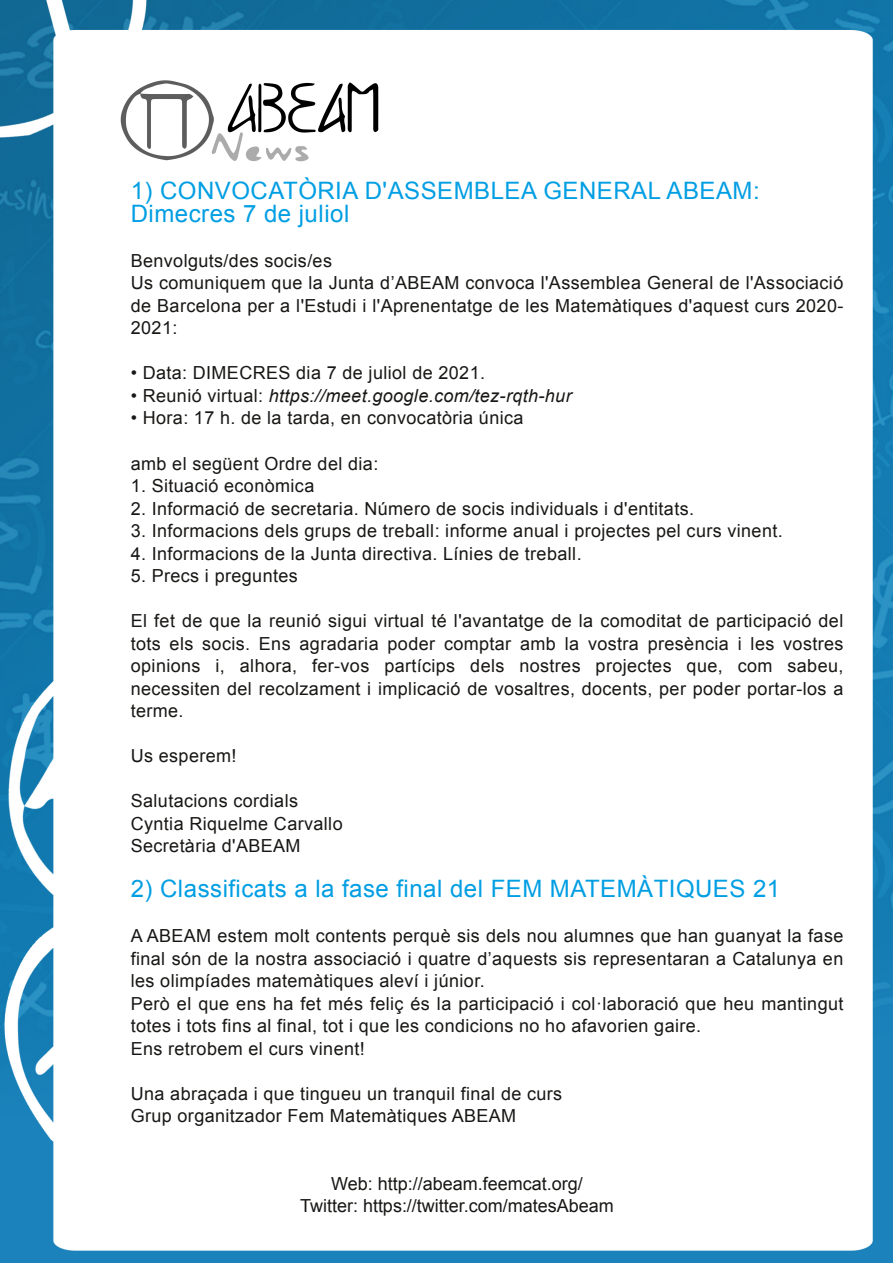
<style>
.page{position:relative;width:893px;height:1263px;background:#fff}
.page>*{position:absolute;margin:0;border:0;box-sizing:border-box;transform-origin:0 0}
.t1{font:24px/22.5px "Arial";letter-spacing:.02em;color:#009ee3}
.t2{font:18px/22.5px "Arial";letter-spacing:.02em;color:#181715}
.t3{font:18px/22.5px "Arial";color:#181715;text-align:center}
.t4{font:italic 18px "Arial";letter-spacing:.02em;color:#181715}
.s1{font-style:normal}
</style>
<div class="page">
<img style="left:0;top:0;width:893px;height:1263px">
<img style="left:116px;top:77px;width:267px;height:90px">
<h1 class="t1" style="left:131px;top:180px;width:630px">1) CONVOCATÒRIA D'ASSEMBLEA GENERAL ABEAM:<br>Dimecres 7 de juliol</h1>
<p class="t2" style="left:131px;top:249px;width:714px">Benvolguts/des socis/es<br>Us comuniquem que la Junta d’ABEAM convoca l'Assemblea General de l'Associació de Barcelona per a l'Estudi i l'Aprenentatge de les Matemàtiques d'aquest curs 2020- 2021:</p>
<p class="t2" style="left:131px;top:362px;width:356px">• Data: DIMECRES dia 7 de juliol de 2021.</p>
<p class="t4" style="left:131px;top:386px;width:442px"><span class="s1">• Reunió virtual:</span> https://meet.google.com/tez-rqth-hur</p>
<p class="t2" style="left:131px;top:407px;width:394px">• Hora: 17 h. de la tarda, en convocatòria única</p>
<p class="t2" style="left:131px;top:452px;width:249px">amb el següent Ordre del dia:</p>
<p class="t2" style="left:131px;top:474px;width:185px">1. Situació econòmica</p>
<p class="t2" style="left:131px;top:497px;width:565px">2. Informació de secretaria. Número de socis individuals i d'entitats.</p>
<p class="t2" style="left:131px;top:519px;width:653px">3. Informacions dels grups de treball: informe anual i projectes pel curs vinent.</p>
<p class="t2" style="left:131px;top:542px;width:452px">4. Informacions de la Junta directiva. Línies de treball.</p>
<p class="t2" style="left:131px;top:564px;width:169px">5. Precs i preguntes</p>
<p class="t2" style="left:131px;top:609px;width:714px;text-align:justify">El fet de que la reunió sigui virtual té l'avantatge de la comoditat de participació del tots els socis. Ens agradaria poder comptar amb la vostra presència i les vostres opinions i, alhora, fer-vos partícips dels nostres projectes que, com sabeu, necessiten del recolzament i implicació de vosaltres, docents, per poder portar-los a terme.</p>
<p class="t2" style="left:131px;top:744px;width:107px">Us esperem!</p>
<p class="t2" style="left:131px;top:789px;width:213px">Salutacions cordials<br>Cyntia Riquelme Carvallo<br>Secretària d'ABEAM</p>
<h1 class="t1" style="left:131px;top:877px;width:651px">2) Classificats a la fase final del FEM MATEMÀTIQUES 21</h1>
<p class="t2" style="left:131px;top:924px;width:714px">A ABEAM estem molt contents perquè sis dels nou alumnes que han guanyat la fase final són de la nostra associació i quatre d’aquests sis representaran a Catalunya en les olimpíades matemàtiques aleví i júnior.<br>Però el que ens ha fet més feliç és la participació i col·laboració que heu mantingut totes i tots fins al final, tot i que les condicions no ho afavorien gaire.<br>Ens retrobem el curs vinent!</p>
<p class="t2" style="left:131px;top:1082px;width:433px">Una abraçada i que tingueu un tranquil final de curs<br>Grup organitzador Fem Matemàtiques ABEAM</p>
<p class="t3" style="left:300px;top:1172px;width:315px">Web: http://abeam.feemcat.org/<br>Twitter: https://twitter.com/matesAbeam</p>
</div>
